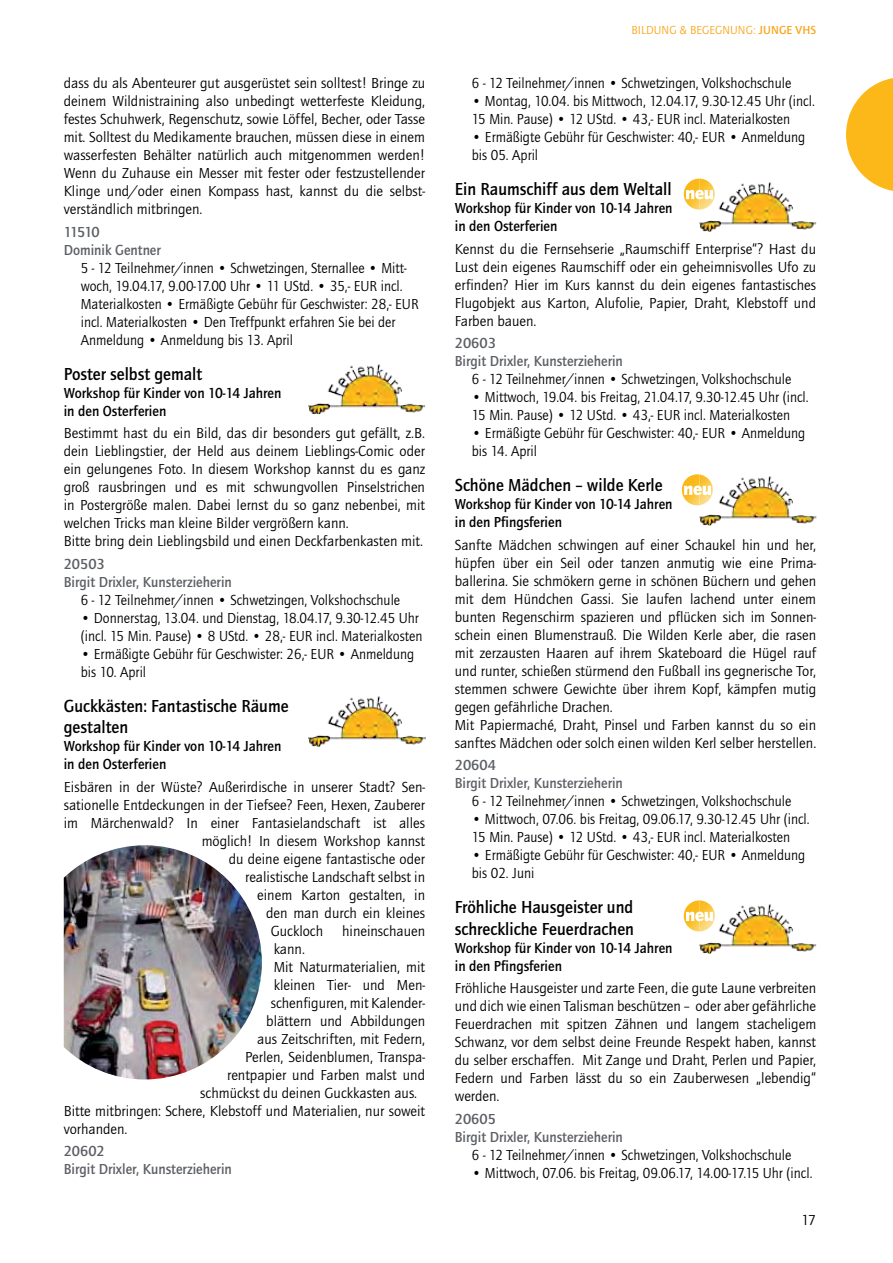
<style>
.page{position:relative;width:893px;height:1263px;background:#fff}
.page>*{position:absolute;margin:0;border:0;box-sizing:border-box;transform-origin:0 0}
.t1{font:700 18px/21.6px "Quay Itc T";color:#000;scale:.95 1}
.t2{font:15px/18px "Quay Itc T";color:#000;text-align:justify}
.t3{font:15px/18px "Quay Itc T";color:#000;scale:.95 1}
.t4{font:700 15px/18px "Quay Itc T";color:#000;scale:.95 1}
.t5{font:700 15px/18px "Quay Itc T";color:#5c5f64}
.t6{font:12px "Quay Itc T";letter-spacing:.005em;color:#faa51a}
.s1{font-weight:700}
</style>
<div class="page">
<svg style="left:846px;top:78px;width:47px;height:113px"></svg>
<img style="left:308px;top:364px;width:117px;height:50px">
<img style="left:308px;top:696px;width:117px;height:50px">
<img style="left:699px;top:182px;width:117px;height:50px">
<img style="left:684px;top:179px;width:31px;height:31px">
<svg style="left:686px;top:190px;width:27px;height:9px"></svg>
<img style="left:64px;top:845px;width:198px;height:234px">
<img style="left:699px;top:476px;width:117px;height:50px">
<img style="left:699px;top:904px;width:117px;height:50px">
<img style="left:682px;top:474px;width:31px;height:31px">
<svg style="left:684px;top:486px;width:27px;height:9px"></svg>
<img style="left:684px;top:900px;width:31px;height:31px">
<svg style="left:686px;top:912px;width:27px;height:9px"></svg>
<p class="t2" style="left:64px;top:76px;width:363px">dass du als Abenteurer gut ausgerüstet sein solltest! Bringe zu deinem Wildnistraining also unbedingt wetterfeste Kleidung, festes Schuhwerk, Regenschutz, sowie Löffel, Becher, oder Tasse mit. Solltest du Medikamente brauchen, müssen diese in einem wasserfesten Behälter natürlich auch mitgenommen werden!<br>Wenn du Zuhause ein Messer mit fester oder festzustellender Klinge und/oder einen Kompass hast, kannst du die selbst&shy;verständlich mitbringen.</p>
<p class="t5" style="left:64px;top:224px;width:99px">11510<br>Dominik Gentner</p>
<p class="t3" style="left:81px;top:260px;width:357px">5 - 12 Teilnehmer/innen • Schwetzingen, Sternallee • Mitt&shy;woch, 19.04.17, 9.00-17.00 Uhr • 11 UStd. • 35,- EUR incl.<br>Materialkosten • Ermäßigte Gebühr für Geschwister: 28,- EUR incl. Materialkosten • Den Treffpunkt erfahren Sie bei der Anmeldung • Anmeldung bis 13. April</p>
<p class="t1" style="left:64px;top:364px;width:147px">Poster selbst gemalt</p>
<p class="t4" style="left:64px;top:385px;width:231px">Workshop für Kinder von 10-14 Jahren in den Osterferien</p>
<p class="t2" style="left:64px;top:425px;width:363px;text-align:left">Bestimmt hast du ein Bild, das dir besonders gut gefällt, z.B. dein Lieblingstier, der Held aus deinem Lieblings-Comic oder ein gelungenes Foto. In diesem Workshop kannst du es ganz groß rausbringen und es mit schwungvollen Pinselstrichen in Postergröße malen. Dabei lernst du so ganz nebenbei, mit welchen Tricks man kleine Bilder vergrößern kann.<br>Bitte bring dein Lieblingsbild und einen Deckfarbenkasten mit.</p>
<p class="t5" style="left:64px;top:556px;width:170px">20503<br>Birgit Drixler, Kunsterzieherin</p>
<p class="t3" style="left:81px;top:592px;width:338px">6 - 12 Teilnehmer/innen • Schwetzingen, Volkshochschule</p>
<p class="t3" style="left:81px;top:610px;width:361px">• Donnerstag, 13.04. und Dienstag, 18.04.17, 9.30-12.45 Uhr (incl. 15 Min. Pause) • 8 UStd. • 28,- EUR incl. Materialkosten</p>
<p class="t3" style="left:81px;top:646px;width:352px">• Ermäßigte Gebühr für Geschwister: 26,- EUR • Anmeldung bis 10. April</p>
<p class="t1" style="left:64px;top:696px;width:238px">Guckkästen: Fantastische Räume gestalten</p>
<p class="t4" style="left:64px;top:738px;width:231px">Workshop für Kinder von 10-14 Jahren in den Osterferien</p>
<p class="t2" style="left:64px;top:779px;width:363px">Eisbären in der Wüste? Außerirdische in unserer Stadt? Sen -</p>
<p class="t2" style="left:64px;top:797px;width:363px">sationelle Entdeckungen in der Tiefsee? Feen, Hexen, Zauberer</p>
<p class="t2" style="left:64px;top:815px;width:363px">im Märchenwald? In einer Fantasielandschaft ist alles</p>
<p class="t2" style="left:202px;top:833px;width:225px">möglich! In diesem Workshop kannst</p>
<p class="t2" style="left:229px;top:851px;width:198px">du deine eigene fantastische oder</p>
<p class="t2" style="left:245px;top:869px;width:181px">realistische Landschaft selbst in</p>
<p class="t2" style="left:257px;top:887px;width:169px">einem Karton ge stal ten, in</p>
<p class="t2" style="left:266px;top:905px;width:160px">den man durch ein kleines</p>
<p class="t2" style="left:271px;top:923px;width:54px">Guckloch</p>
<p class="t2" style="left:342px;top:923px;width:84px">hinein schauen</p>
<p class="t2" style="left:274px;top:941px;width:33px">kann.</p>
<p class="t2" style="left:274px;top:959px;width:153px">Mit Naturmaterialien, mit</p>
<p class="t2" style="left:274px;top:977px;width:153px">kleinen Tier- und Men-</p>
<p class="t2" style="left:271px;top:995px;width:156px">schenfiguren, mit Ka len der-</p>
<p class="t2" style="left:266px;top:1013px;width:160px">blättern und Ab bildungen</p>
<p class="t2" style="left:257px;top:1031px;width:169px">aus Zeit schriften, mit Fe dern,</p>
<p class="t2" style="left:245px;top:1049px;width:181px">Per len, Seidenblumen, Trans pa-</p>
<p class="t2" style="left:227px;top:1067px;width:199px">rent papier und Farben malst und</p>
<p class="t2" style="left:200px;top:1085px;width:218px">schmückst du deinen Guck kasten aus.</p>
<p class="t2" style="left:64px;top:1103px;width:363px">Bitte mitbringen: Schere, Kleb stoff und Materialien, nur soweit</p>
<p class="t2" style="left:64px;top:1121px;width:65px">vorhanden.</p>
<p class="t5" style="left:64px;top:1143px;width:170px">20602<br>Birgit Drixler, Kunsterzieherin</p>
<p class="t6" style="left:631px;top:25px;width:186px">BILDUNG &amp; BEGEGNUNG: <span class="s1">JUNGE VHS</span></p>
<p class="t3" style="left:472px;top:76px;width:338px">6 - 12 Teilnehmer/innen • Schwetzingen, Volkshochschule</p>
<p class="t3" style="left:472px;top:94px;width:362px">• Montag, 10.04. bis Mittwoch, 12.04.17, 9.30-12.45 Uhr (incl.<br>15 Min. Pause) • 12 UStd. • 43,- EUR incl. Materialkosten</p>
<p class="t3" style="left:472px;top:129px;width:352px">• Ermäßigte Gebühr für Geschwister: 40,- EUR • Anmeldung bis 05. April</p>
<p class="t1" style="left:455px;top:180px;width:230px">Ein Raumschiff aus dem Weltall</p>
<p class="t4" style="left:455px;top:200px;width:231px">Workshop für Kinder von 10-14 Jahren in den Osterferien</p>
<p class="t2" style="left:455px;top:241px;width:363px">Kennst du die Fernsehserie „Raumschiff Enterprise“? Hast du Lust dein eigenes Raumschiff oder ein geheimnisvolles Ufo zu erfinden? Hier im Kurs kannst du dein eigenes fantastisches Flugobjekt aus Karton, Alufolie, Papier, Draht, Klebstoff und Farben bauen.</p>
<p class="t5" style="left:455px;top:335px;width:170px">20603<br>Birgit Drixler, Kunsterzieherin</p>
<p class="t3" style="left:472px;top:371px;width:338px">6 - 12 Teilnehmer/innen • Schwetzingen, Volkshochschule</p>
<p class="t3" style="left:472px;top:389px;width:356px">• Mittwoch, 19.04. bis Freitag, 21.04.17, 9.30-12.45 Uhr (incl.<br>15 Min. Pause) • 12 UStd. • 43,- EUR incl. Materialkosten</p>
<p class="t3" style="left:472px;top:425px;width:352px">• Ermäßigte Gebühr für Geschwister: 40,- EUR • Anmeldung bis 14. April</p>
<p class="t1" style="left:455px;top:476px;width:220px">Schöne Mädchen – wilde Kerle</p>
<p class="t4" style="left:455px;top:496px;width:231px">Workshop für Kinder von 10-14 Jahren in den Pfingsferien</p>
<p class="t2" style="left:455px;top:537px;width:363px;text-align:left">Sanfte Mädchen schwingen auf einer Schaukel hin und her, hüpfen über ein Seil oder tanzen anmutig wie eine Prima&shy;ballerina. Sie schmökern gerne in schönen Büchern und gehen mit dem Hündchen Gassi. Sie laufen lachend unter einem bunten Regenschirm spazieren und pflücken sich im Son nen&shy;schein einen Blumenstrauß. Die Wilden Kerle aber, die rasen mit zerzausten Haaren auf ihrem Skateboard die Hügel rauf und runter, schießen stürmend den Fußball ins gegnerische Tor, stem men schwere Gewichte über ihrem Kopf, kämpfen mutig ge gen gefährliche Drachen.<br>Mit Papiermaché, Draht, Pinsel und Farben kannst du so ein sanftes Mädchen oder solch einen wilden Kerl selber herstellen.</p>
<p class="t5" style="left:455px;top:757px;width:170px">20604<br>Birgit Drixler, Kunsterzieherin</p>
<p class="t3" style="left:472px;top:793px;width:338px">6 - 12 Teilnehmer/innen • Schwetzingen, Volkshochschule</p>
<p class="t3" style="left:472px;top:811px;width:357px">• Mittwoch, 07.06. bis Freitag, 09.06.17, 9.30-12.45 Uhr (incl.<br>15 Min. Pause) • 12 UStd. • 43,- EUR incl. Materialkosten</p>
<p class="t3" style="left:472px;top:847px;width:352px">• Ermäßigte Gebühr für Geschwister: 40,- EUR • Anmeldung bis 02. Juni</p>
<p class="t1" style="left:455px;top:897px;width:190px">Fröhliche Hausgeister und schreckliche Feuerdrachen</p>
<p class="t4" style="left:455px;top:940px;width:231px">Workshop für Kinder von 10-14 Jahren in den Pfingsferien</p>
<p class="t2" style="left:455px;top:981px;width:363px">Fröhliche Hausgeister und zarte Feen, die gute Laune verbreiten und dich wie einen Talisman beschützen – oder aber gefährliche Feuerdrachen mit spitzen Zähnen und langem stacheligem Schwanz, vor dem selbst deine Freunde Respekt haben, kannst du selber erschaffen. Mit Zange und Draht, Perlen und Papier, Federn und Farben lässt du so ein Zauberwesen „lebendig“ werden.</p>
<p class="t5" style="left:455px;top:1111px;width:170px">20605<br>Birgit Drixler, Kunsterzieherin</p>
<p class="t3" style="left:472px;top:1147px;width:338px">6 - 12 Teilnehmer/innen • Schwetzingen, Volkshochschule</p>
<p class="t3" style="left:472px;top:1165px;width:360px">• Mittwoch, 07.06. bis Freitag, 09.06.17, 14.00-17.15 Uhr (incl.</p>
<p class="t2" style="left:801px;top:1212px;width:16px">17</p>
</div>
